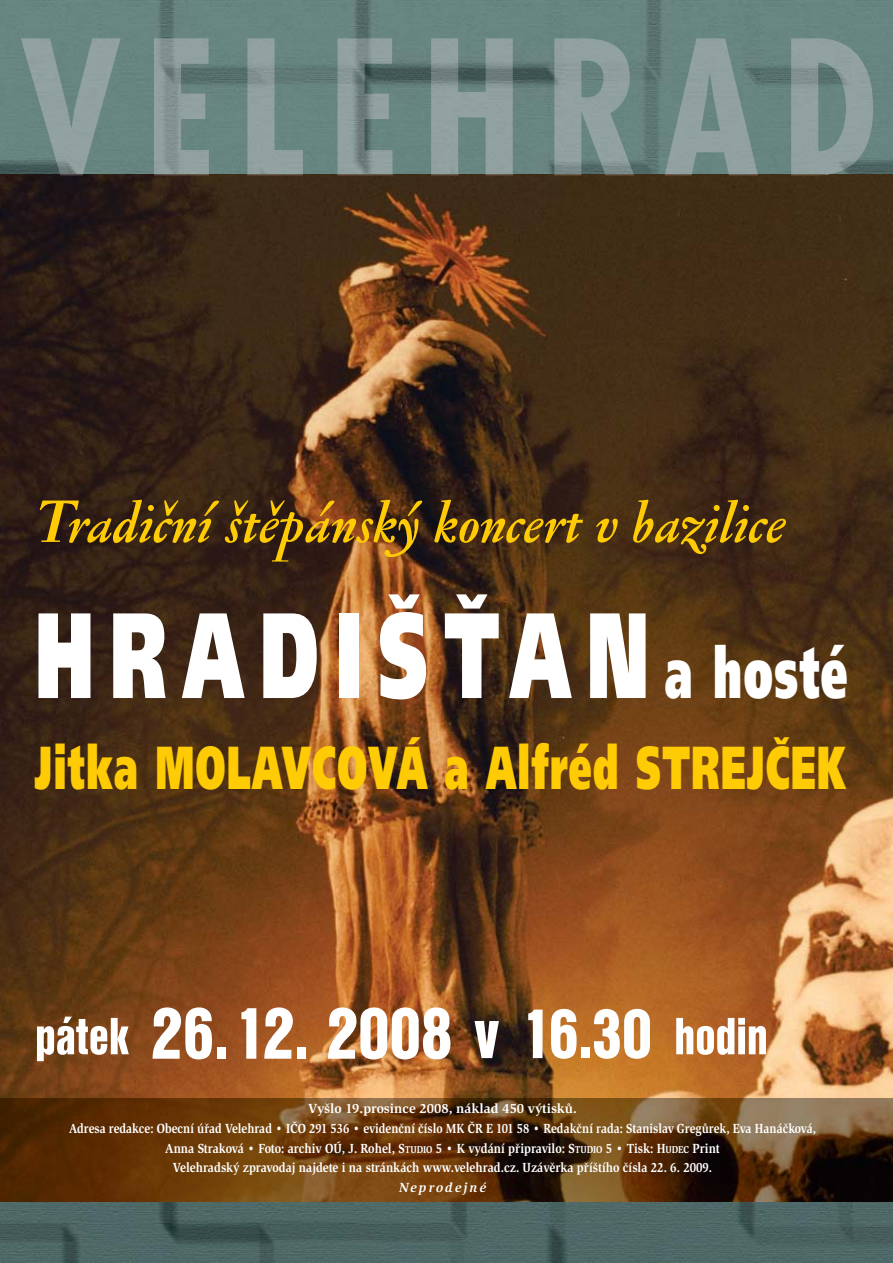
<style>
.page{position:relative;width:893px;height:1263px;background:#fff}
.page>*{position:absolute;margin:0;border:0;box-sizing:border-box;transform-origin:0 0}
.t1{font:900 121.2px "Frutiger CE";letter-spacing:.22em;color:#fff;scale:.6 1}
.t2{font:900 60.6px "Frutiger CE";letter-spacing:.035em;color:#ffcb04;scale:.6 1}
.t3{font:54.6px "Jannon OSFCE Demi Gras Italique";color:#ffcb04}
.t4{font:54.6px "Nimbus San DCE Blac Cond";color:#fff;scale:.96 1}
.t5{font:700 13.65px/19.6px "Slimbach Itc TCE";color:#fff;text-align:center}
.t6{font:italic 700 13.65px "Slimbach Itc TCE";letter-spacing:.16em;color:#fff}
.s1{font-size:70.95px}
.s2{font-size:75.75px}
.s3{font-size:72.75px}
.s4{font-size:10.2px}
</style>
<div class="page">
<img style="left:0;top:0;width:893px;height:1263px">
<img style="left:0;top:175px;width:893px;height:1027px">
<img style="left:0;top:1098px;width:893px;height:103px">
<img style="left:21px;top:31px;width:852px;height:144px">
<img style="left:59px;top:175px;width:767px;height:1px">
<h3 class="t3" style="left:35px;top:491px;width:752px">Tradiční štěpánský koncert v bazilice</h3>
<h1 class="t1" style="left:35px;top:585px;width:1356px">HRADIŠŤAN <span class="s1">a hosté</span></h1>
<h2 class="t2" style="left:35px;top:733px;width:1355px">Jitka MOLAVCOVÁ a Alfréd STREJČEK</h2>
<h3 class="t4" style="left:35px;top:1004px;width:765px">pátek <span class="s2">26.12. 2008</span> <span class="s3">v 16.30</span> hodin</h3>
<p class="t5" style="left:69px;top:1099px;width:748px">Vyšlo 19.prosince 2008, náklad 450 výtisků.<br>Adresa redakce: Obecní úřad Velehrad • IČO 291 536 • evidenční číslo MK ČR E 101 58 • Redakční rada: Stanislav Gregůrek, Eva Hanáčková, Anna Straková • Foto: archiv OÚ, J. Rohel, S<span class="s4">TUDIO</span> 5 • K vydání připravilo: S<span class="s4">TUDIO</span> 5 • Tisk: H<span class="s4">UDEC</span> Print<br>Velehradský zpravodaj najdete i na stránkách www.velehrad.cz. Uzávěrka příštího čísla 22. 6. 2009.</p>
<p class="t6" style="left:399px;top:1179px;width:89px">Neprodejné</p>
</div>
